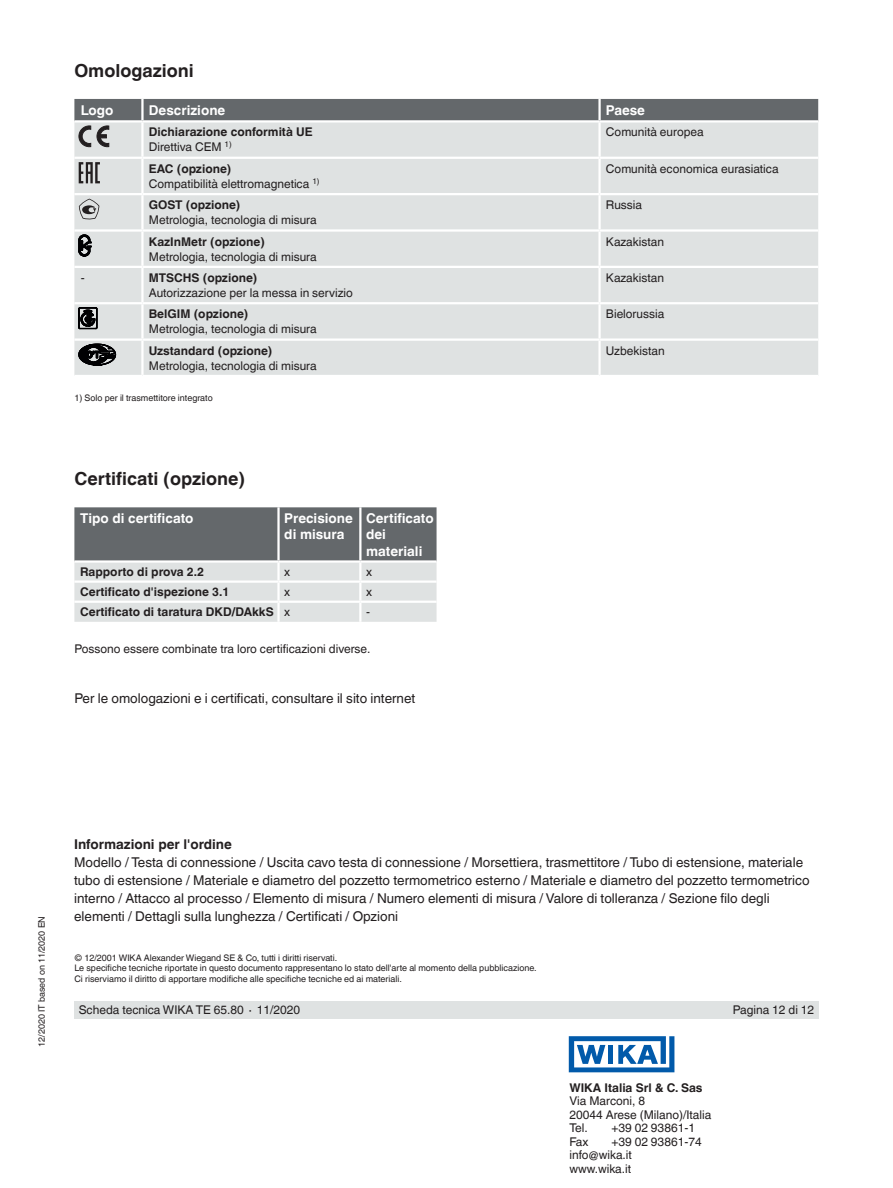
<style>
.page{position:relative;width:893px;height:1188px;background:#fff}
.page>*{position:absolute;margin:0;border:0;box-sizing:border-box;transform-origin:0 0}
.t1{font:700 18px "Helvetica World";color:#231f20}
.t2{font:13.5px/18px "Helvetica World";color:#231f20}
.t3{font:700 13.5px/16.5px "Helvetica World";color:#fff}
.t4{font:700 13.5px "Helvetica World";color:#231f20}
.t5{font:12px/13.5px "Helvetica World";color:#231f20}
.t6{font:700 12px/15px "Helvetica World";color:#231f20}
.t7{font:9px/10.5px "Helvetica World";color:#231f20}
.s1{font-weight:400}
.s2{font-weight:700}
</style>
<div class="page">
<div style="left:74px;top:1001px;width:745px;height:17px;background:#dfe2e2"></div>
<svg style="left:569px;top:1036px;width:105px;height:36px"></svg>
<div style="left:74px;top:147px;width:744px;height:228px;background:#dfe2e2"></div>
<hr style="left:142px;top:157px;width:458px;height:2px;background:#fff">
<hr style="left:142px;top:193px;width:458px;height:2px;background:#fff">
<hr style="left:142px;top:229px;width:458px;height:3px;background:#fff">
<hr style="left:141px;top:232px;width:3px;height:34px;background:#fff">
<hr style="left:598px;top:232px;width:3px;height:34px;background:#fff">
<hr style="left:141px;top:304px;width:3px;height:34px;background:#fff">
<hr style="left:598px;top:304px;width:3px;height:34px;background:#fff">
<hr style="left:142px;top:338px;width:458px;height:3px;background:#fff">
<hr style="left:600px;top:338px;width:218px;height:3px;background:#fff">
<hr style="left:74px;top:338px;width:68px;height:3px;background:#fff">
<hr style="left:74px;top:302px;width:68px;height:2px;background:#fff">
<hr style="left:142px;top:302px;width:458px;height:2px;background:#fff">
<hr style="left:600px;top:302px;width:218px;height:2px;background:#fff">
<hr style="left:74px;top:266px;width:68px;height:2px;background:#fff">
<hr style="left:142px;top:266px;width:458px;height:2px;background:#fff">
<hr style="left:141px;top:268px;width:3px;height:34px;background:#fff">
<hr style="left:600px;top:266px;width:218px;height:2px;background:#fff">
<hr style="left:598px;top:268px;width:3px;height:34px;background:#fff">
<hr style="left:141px;top:341px;width:3px;height:34px;background:#fff">
<hr style="left:598px;top:341px;width:3px;height:34px;background:#fff">
<hr style="left:74px;top:157px;width:68px;height:2px;background:#fff">
<hr style="left:74px;top:229px;width:68px;height:3px;background:#fff">
<hr style="left:600px;top:157px;width:218px;height:2px;background:#fff">
<hr style="left:600px;top:229px;width:218px;height:3px;background:#fff">
<hr style="left:600px;top:193px;width:218px;height:2px;background:#fff">
<hr style="left:74px;top:193px;width:68px;height:2px;background:#fff">
<hr style="left:598px;top:123px;width:3px;height:34px;background:#fff">
<hr style="left:141px;top:123px;width:3px;height:34px;background:#fff">
<hr style="left:598px;top:159px;width:3px;height:34px;background:#fff">
<hr style="left:598px;top:195px;width:3px;height:34px;background:#fff">
<hr style="left:141px;top:159px;width:3px;height:34px;background:#fff">
<hr style="left:141px;top:195px;width:3px;height:34px;background:#fff">
<svg style="left:74px;top:507px;width:363px;height:115px;background:#a7abac"></svg>
<hr style="left:74px;top:560px;width:205px;height:3px;background:#fff">
<hr style="left:279px;top:560px;width:81px;height:3px;background:#fff">
<hr style="left:360px;top:560px;width:77px;height:3px;background:#fff">
<svg style="left:74px;top:99px;width:744px;height:48px;background:#a8abac"></svg>
<svg style="left:79px;top:162px;width:21px;height:21px"></svg>
<svg style="left:79px;top:199px;width:20px;height:21px"></svg>
<svg style="left:79px;top:235px;width:12px;height:21px"></svg>
<svg style="left:79px;top:308px;width:18px;height:21px"></svg>
<svg style="left:79px;top:344px;width:37px;height:22px"></svg>
<h1 class="t1" style="left:74px;top:60px;width:121px">Omologazioni</h1>
<p class="t3" style="left:81px;top:102px;width:34px">Logo</p>
<p class="t3" style="left:149px;top:102px;width:78px">Descrizione</p>
<p class="t3" style="left:606px;top:102px;width:41px">Paese</p>
<p class="t6" style="left:149px;top:125px;width:165px">Dichiarazione conformità UE<br><span class="s1">Direttiva CEM</span> <sup>1)</sup></p>
<p class="t5" style="left:606px;top:125px;width:99px">Comunità europea</p>
<p class="t5" style="left:149px;top:161px;width:172px;line-height:15px"><span class="s2">EAC (opzione)<br></span>Compatibilità elettromagnetica <sup>1)</sup></p>
<p class="t5" style="left:606px;top:162px;width:174px">Comunità economica eurasiatica</p>
<p class="t6" style="left:149px;top:197px;width:93px">GOST (opzione)</p>
<p class="t5" style="left:149px;top:213px;width:169px">Metrologia, tecnologia di misura</p>
<p class="t5" style="left:606px;top:198px;width:38px">Russia</p>
<p class="t6" style="left:149px;top:234px;width:117px">KazInMetr (opzione)</p>
<p class="t5" style="left:149px;top:250px;width:169px">Metrologia, tecnologia di misura</p>
<p class="t5" style="left:81px;top:271px;width:5px">-</p>
<p class="t6" style="left:149px;top:270px;width:110px">MTSCHS (opzione)</p>
<p class="t5" style="left:149px;top:286px;width:206px">Autorizzazione per la messa in servizio</p>
<p class="t6" style="left:149px;top:307px;width:101px">BelGIM (opzione)</p>
<p class="t5" style="left:149px;top:322px;width:169px">Metrologia, tecnologia di misura</p>
<p class="t6" style="left:149px;top:343px;width:125px">Uzstandard (opzione)</p>
<p class="t5" style="left:149px;top:359px;width:169px">Metrologia, tecnologia di misura</p>
<p class="t7" style="left:74px;top:393px;width:140px">1) Solo per il trasmettitore integrato</p>
<h1 class="t1" style="left:74px;top:468px;width:172px">Certificati (opzione)</h1>
<p class="t3" style="left:80px;top:510px;width:115px">Tipo di certificato</p>
<p class="t3" style="left:284px;top:510px;width:70px">Precisione di misura</p>
<p class="t3" style="left:366px;top:510px;width:69px">Certificato dei materiali</p>
<p class="t6" style="left:80px;top:564px;width:125px">Rapporto di prova 2.2</p>
<p class="t5" style="left:284px;top:565px;width:7px">x</p>
<p class="t5" style="left:366px;top:565px;width:7px">x</p>
<p class="t6" style="left:80px;top:584px;width:151px">Certificato d'ispezione 3.1</p>
<p class="t5" style="left:284px;top:585px;width:7px">x</p>
<p class="t5" style="left:366px;top:585px;width:7px">x</p>
<p class="t6" style="left:80px;top:604px;width:212px">Certificato di taratura DKD/DAkkS <span class="s1">x</span></p>
<p class="t5" style="left:366px;top:605px;width:5px">-</p>
<p class="t5" style="left:74px;top:642px;width:297px">Possono essere combinate tra loro certificazioni diverse.</p>
<p class="t2" style="left:74px;top:689px;width:342px">Per le omologazioni e i certificati, consultare il sito internet</p>
<p class="t5" style="left:606px;top:235px;width:60px">Kazakistan</p>
<p class="t5" style="left:606px;top:271px;width:60px">Kazakistan</p>
<p class="t5" style="left:606px;top:307px;width:60px">Bielorussia</p>
<p class="t5" style="left:606px;top:344px;width:60px">Uzbekistan</p>
<p class="t7" style="left:36px;top:1047px;width:132px;rotate:-90deg">12/2020 IT based on 11/2020 EN</p>
<p class="t4" style="left:74px;top:836px;width:159px">Informazioni per l'ordine</p>
<p class="t2" style="left:74px;top:853px;width:737px">Modello / Testa di connessione / Uscita cavo testa di connessione / Morsettiera, trasmettitore / Tubo di estensione, materiale tubo di estensione / Materiale e diametro del pozzetto termometrico esterno / Materiale e diametro del pozzetto termometrico interno / Attacco al processo / Elemento di misura / Numero elementi di misura / Valore di tolleranza / Sezione filo degli elementi / Dettagli sulla lunghezza / Certificati / Opzioni</p>
<p class="t7" style="left:74px;top:953px;width:464px">© 12/2001 WIKA Alexander Wiegand SE &amp; Co, tutti i diritti riservati.<br>Le specifiche tecniche riportate in questo documento rappresentano lo stato dell'arte al momento della pubblicazione.<br>Ci riserviamo il diritto di apportare modifiche alle specifiche tecniche ed ai materiali.</p>
<p class="t5" style="left:79px;top:1003px;width:223px">Scheda tecnica WIKA TE 65.80 ∙ 11/2020</p>
<p class="t5" style="left:733px;top:1003px;width:83px">Pagina 12 di 12</p>
<p class="t6" style="left:569px;top:1080px;width:135px">WIKA Italia Srl &amp; C. Sas</p>
<p class="t5" style="left:569px;top:1094px;width:143px">Via Marconi, 8<br>20044 Arese (Milano)/Italia<br>Tel.</p>
<p class="t5" style="left:611px;top:1121px;width:85px">+39 02 93861-1</p>
<p class="t5" style="left:569px;top:1135px;width:21px">Fax</p>
<p class="t5" style="left:569px;top:1135px;width:134px;text-indent:42px">+39 02 93861-74 info@wika.it<br>www.wika.it</p>
</div>
